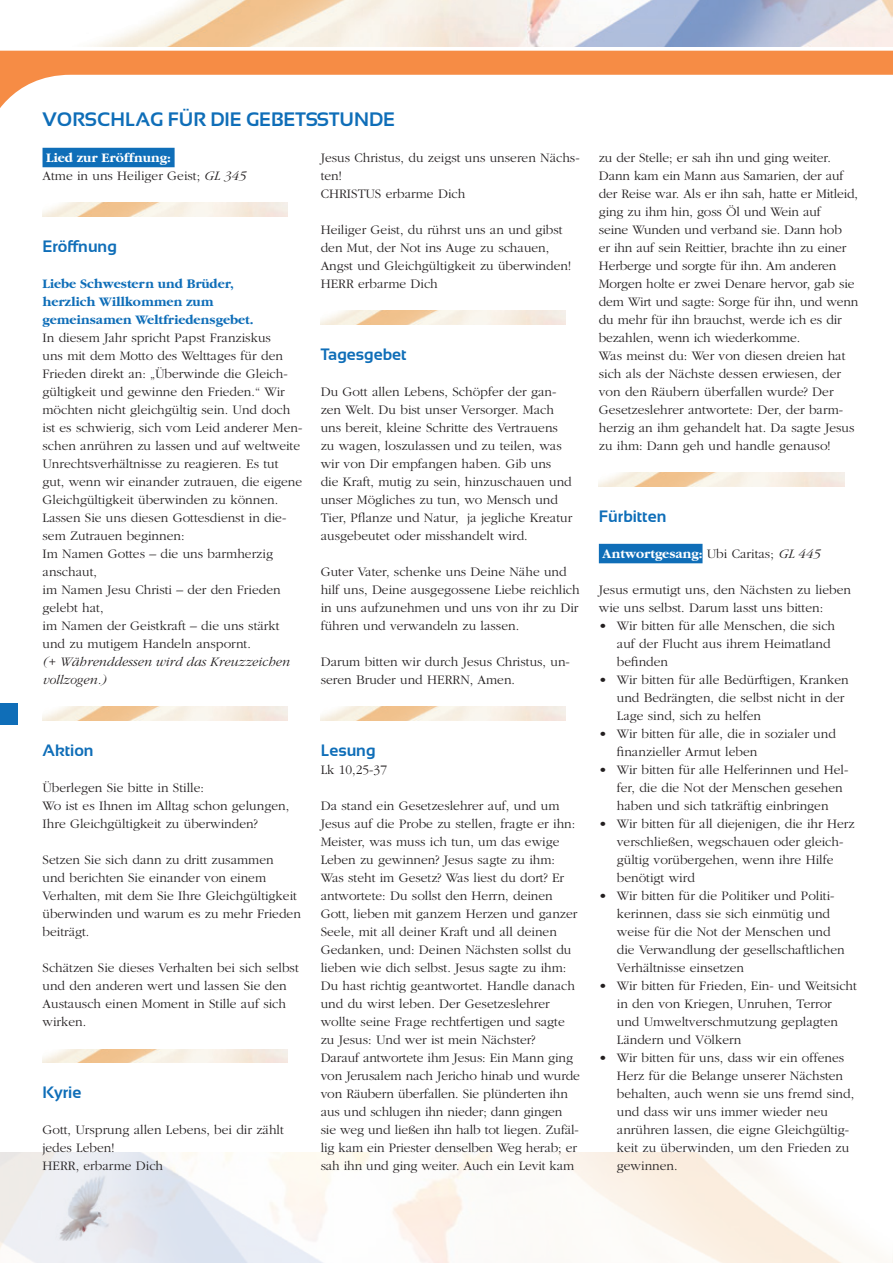
<style>
.page{position:relative;width:893px;height:1263px;background:#fff}
.page>*{position:absolute;margin:0;border:0;box-sizing:border-box;transform-origin:0 0}
.t1{font:700 19.5px "Sansation";color:#0f6eb8}
.t2{font:700 16.5px "Sansation";color:#0f6eb8}
.t3{font:300 13.5px/18px "Garamond";color:#231f20}
.t4{font:700 13.5px/18px "Garamond";color:#0f6eb8}
.t5{font:italic 300 13.5px/18px "Garamond";color:#231f20}
.t6{font:700 13.5px "Garamond";color:#fff}
.s1{font-weight:700;color:#fff}
.s2{font-style:italic}
.s3{font-weight:300;color:#231f20}
.s4{font-weight:300;font-style:italic;color:#231f20}
</style>
<div class="page">
<div style="left:0;top:703px;width:17px;height:21px;background:#0f6eb8"></div>
<img style="left:0;top:1152px;width:893px;height:111px">
<svg style="left:0;top:51px;width:893px;height:57px"></svg>
<img style="left:91px;top:0;width:802px;height:47px">
<div style="left:43px;top:148px;width:132px;height:19px;background:#0f6eb8"></div>
<img style="left:43px;top:203px;width:245px;height:13px">
<img style="left:43px;top:707px;width:245px;height:13px">
<img style="left:43px;top:1049px;width:245px;height:13px">
<img style="left:321px;top:311px;width:245px;height:13px">
<img style="left:321px;top:707px;width:245px;height:13px">
<div style="left:599px;top:544px;width:103px;height:19px;background:#0f6eb8"></div>
<img style="left:599px;top:473px;width:245px;height:13px">
<h1 class="t1" style="left:43px;top:108px;width:354px">VORSCHLAG FÜR DIE GEBETSSTUNDE</h1>
<p class="t3" style="left:43px;top:149px;width:205px"><span class="s1">Lied zur Eröffnung:<br></span>Atme in uns Heiliger Geist; <span class="s2">GL 345</span></p>
<p class="t3" style="left:321px;top:149px;width:260px">Jesus Christus, du zeigst uns unseren Nächs&shy;ten!<br>CHRISTUS erbarme Dich</p>
<p class="t3" style="left:321px;top:221px;width:252px">Heiliger Geist, du rührst uns an und gibst den Mut, der Not ins Auge zu schauen, Angst und Gleichgültigkeit zu überwinden!<br>HERR erbarme Dich</p>
<p class="t2" style="left:43px;top:237px;width:76px">Eröffnung</p>
<p class="t4" style="left:43px;top:275px;width:212px">Liebe Schwestern und Brüder, herzlich Willkommen zum gemeinsamen Weltfriedensgebet.</p>
<p class="t3" style="left:43px;top:329px;width:261px">In diesem Jahr spricht Papst Franziskus<br>uns mit dem Motto des Welttages für den Frieden direkt an: „Überwinde die Gleich&shy;gültigkeit und gewinne den Frieden.“ Wir möchten nicht gleichgültig sein. Und doch ist es schwierig, sich vom Leid anderer Men&shy;schen anrühren zu lassen und auf weltweite Unrechtsverhältnisse zu reagieren. Es tut gut, wenn wir einander zutrauen, die eigene Gleichgültigkeit überwinden zu können.<br>Lassen Sie uns diesen Gottesdienst in die&shy;sem Zutrauen beginnen:<br>Im Namen Gottes – die uns barmherzig anschaut,<br>im Namen Jesu Christi – der den Frieden gelebt hat,<br>im Namen der Geistkraft – die uns stärkt und zu mutigem Handeln anspornt.</p>
<p class="t5" style="left:43px;top:653px;width:248px">(+ Währenddessen wird das Kreuzzeichen vollzogen.)</p>
<p class="t2" style="left:321px;top:345px;width:87px">Tagesgebet</p>
<p class="t3" style="left:321px;top:383px;width:253px">Du Gott allen Lebens, Schöpfer der gan&shy;zen Welt. Du bist unser Versorger. Mach uns bereit, kleine Schritte des Vertrauens zu wagen, loszulassen und zu teilen, was wir von Dir empfangen haben. Gib uns die Kraft, mutig zu sein, hinzuschauen und unser Mögliches zu tun, wo Mensch und Tier, Pflanze und Natur, ja jegliche Kreatur ausgebeutet oder misshandelt wird.</p>
<p class="t3" style="left:321px;top:563px;width:260px">Guter Vater, schenke uns Deine Nähe und hilf uns, Deine ausgegossene Liebe reichlich in uns aufzunehmen und uns von ihr zu Dir führen und verwandeln zu lassen.</p>
<p class="t3" style="left:321px;top:653px;width:251px">Darum bitten wir durch Jesus Christus, un&shy;seren Bruder und HERRN, Amen.</p>
<p class="t2" style="left:43px;top:741px;width:53px">Aktion</p>
<p class="t3" style="left:43px;top:779px;width:248px">Überlegen Sie bitte in Stille:<br>Wo ist es Ihnen im Alltag schon gelungen,<br>Ihre Gleichgültigkeit zu überwinden?</p>
<p class="t3" style="left:43px;top:851px;width:260px">Setzen Sie sich dann zu dritt zusammen<br>und berichten Sie einander von einem Verhalten, mit dem Sie Ihre Gleichgültigkeit überwinden und warum es zu mehr Frieden beiträgt.</p>
<p class="t3" style="left:43px;top:959px;width:258px">Schätzen Sie dieses Verhalten bei sich selbst und den anderen wert und lassen Sie den Austausch einen Moment in Stille auf sich wirken.</p>
<p class="t2" style="left:43px;top:1083px;width:40px">Kyrie</p>
<p class="t3" style="left:43px;top:1121px;width:243px">Gott, Ursprung allen Lebens, bei dir zählt jedes Leben!<br>HERR, erbarme Dich</p>
<p class="t2" style="left:321px;top:741px;width:56px">Lesung</p>
<p class="t3" style="left:321px;top:761px;width:68px">Lk 10,25-37</p>
<p class="t3" style="left:321px;top:797px;width:261px">Da stand ein Gesetzeslehrer auf, und um Jesus auf die Probe zu stellen, fragte er ihn:<br>Meister, was muss ich tun, um das ewige Leben zu gewinnen? Jesus sagte zu ihm:<br>Was steht im Gesetz? Was liest du dort? Er antwortete: Du sollst den Herrn, deinen Gott, lieben mit ganzem Herzen und ganzer Seele, mit all deiner Kraft und all deinen Gedanken, und: Deinen Nächsten sollst du lieben wie dich selbst. Jesus sagte zu ihm:<br>Du hast richtig geantwortet. Handle danach und du wirst leben. Der Gesetzeslehrer wollte seine Frage rechtfertigen und sagte zu Jesus: Und wer ist mein Nächster?<br>Darauf antwortete ihm Jesus: Ein Mann ging von Jerusalem nach Jericho hinab und wurde von Räubern überfallen. Sie plünderten ihn aus und schlugen ihn nieder; dann gingen sie weg und ließen ihn halb tot liegen. Zufäl&shy;lig kam ein Priester denselben Weg herab; er sah ihn und ging weiter. Auch ein Levit kam</p>
<p class="t3" style="left:599px;top:149px;width:261px">zu der Stelle; er sah ihn und ging weiter.<br>Dann kam ein Mann aus Samarien, der auf der Reise war. Als er ihn sah, hatte er Mitleid, ging zu ihm hin, goss Öl und Wein auf<br>seine Wunden und verband sie. Dann hob<br>er ihn auf sein Reittier, brachte ihn zu einer Herberge und sorgte für ihn. Am anderen Morgen holte er zwei Denare hervor, gab sie dem Wirt und sagte: Sorge für ihn, und wenn du mehr für ihn brauchst, werde ich es dir bezahlen, wenn ich wiederkomme.<br>Was meinst du: Wer von diesen dreien hat sich als der Nächste dessen erwiesen, der von den Räubern überfallen wurde? Der Gesetzeslehrer antwortete: Der, der barm&shy;herzig an ihm gehandelt hat. Da sagte Jesus zu ihm: Dann geh und handle genauso!</p>
<p class="t2" style="left:599px;top:507px;width:69px">Fürbitten</p>
<p class="t6" style="left:603px;top:546px;width:219px">Antwortgesang: <span class="s3">Ubi Caritas;</span> <span class="s4">GL 445</span></p>
<p class="t3" style="left:599px;top:581px;width:254px">Jesus ermutigt uns, den Nächsten zu lieben wie uns selbst. Darum lasst uns bitten:</p>
<p class="t3" style="left:617px;top:617px;width:220px;text-indent:-18px">• Wir bitten für alle Menschen, die sich auf der Flucht aus ihrem Heimatland befinden</p>
<p class="t3" style="left:617px;top:671px;width:233px;text-indent:-18px">• Wir bitten für alle Bedürftigen, Kranken und Bedrängten, die selbst nicht in der<br>Lage sind, sich zu helfen</p>
<p class="t3" style="left:617px;top:725px;width:221px;text-indent:-18px">• Wir bitten für alle, die in sozialer und finanzieller Armut leben</p>
<p class="t3" style="left:617px;top:761px;width:233px;text-indent:-18px">• Wir bitten für alle Helferinnen und Hel&shy;fer, die die Not der Menschen gesehen haben und sich tatkräftig einbringen</p>
<p class="t3" style="left:617px;top:815px;width:239px;text-indent:-18px">• Wir bitten für all diejenigen, die ihr Herz verschließen, wegschauen oder gleich&shy;gültig vorübergehen, wenn ihre Hilfe benötigt wird</p>
<p class="t3" style="left:617px;top:887px;width:229px;text-indent:-18px">• Wir bitten für die Politiker und Politi&shy;kerinnen, dass sie sich einmütig und weise für die Not der Menschen und die Verwandlung der gesellschaftlichen Verhältnisse einsetzen</p>
<p class="t3" style="left:617px;top:977px;width:242px;text-indent:-18px">• Wir bitten für Frieden, Ein- und Weitsicht in den von Kriegen, Unruhen, Terror und Umweltverschmutzung geplagten Ländern und Völkern</p>
<p class="t3" style="left:617px;top:1049px;width:239px;text-indent:-18px">• Wir bitten für uns, dass wir ein offenes Herz für die Belange unserer Nächsten behalten, auch wenn sie uns fremd sind, und dass wir uns immer wieder neu anrühren lassen, die eigne Gleichgültig&shy;keit zu überwinden, um den Frieden zu gewinnen.</p>
</div>
